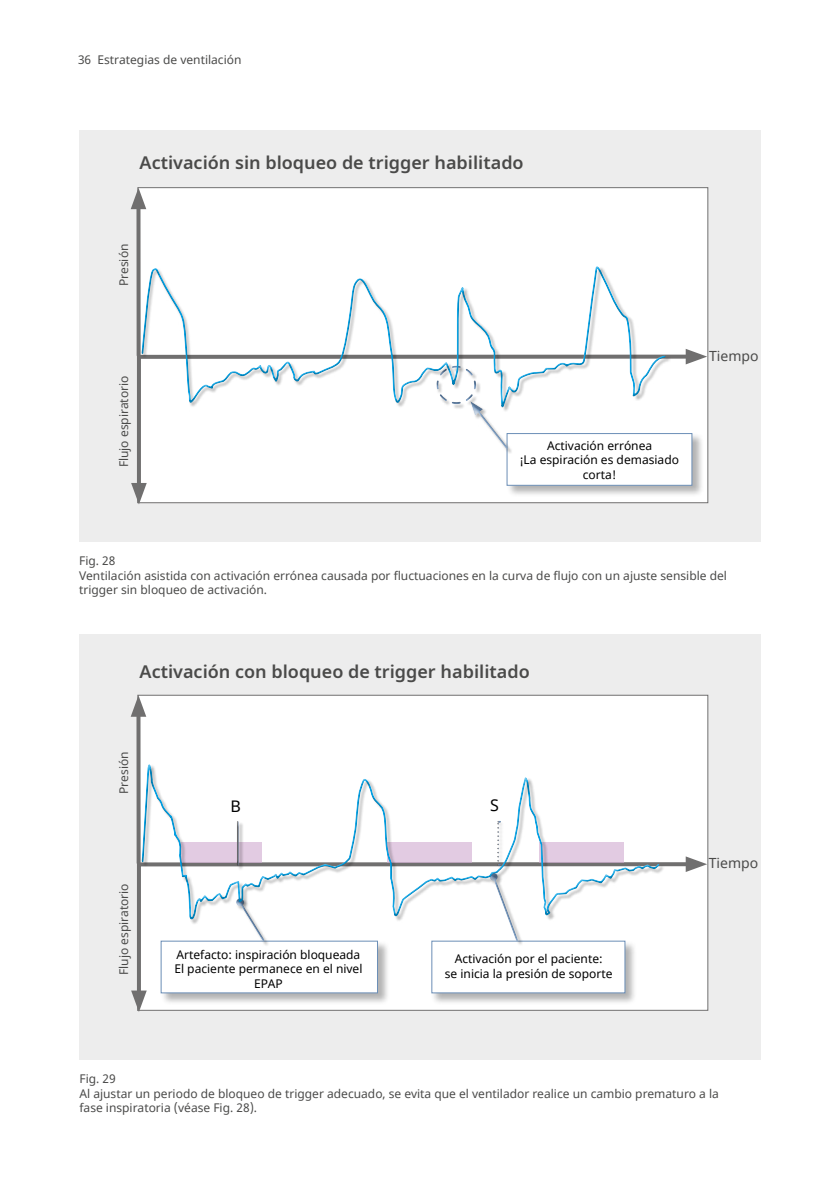
<style>
.page{position:relative;width:840px;height:1191px;background:#fff}
.page>*{position:absolute;margin:0;border:0;box-sizing:border-box;transform-origin:0 0}
.t1{font:600 18px "Noto Sans";color:#4a4a49}
.t2{font:16px "Noto Sans";color:#000}
.t3{font:14px "Noto Sans";color:#4a4a49}
.t4{font:12px/14.4px "Noto Sans";color:#4a4a49}
.t5{font:12px/14.4px "Noto Sans";color:#000;text-align:center}
</style>
<div class="page">
<div style="left:79px;top:635px;width:681px;height:425px;background:#ededed"></div>
<div style="left:79px;top:130px;width:681px;height:412px;background:#ededed"></div>
<div style="left:138px;top:188px;width:569px;height:315px;background:#fff"></div>
<div style="left:138px;top:695px;width:569px;height:315px;background:#fff"></div>
<svg style="left:136px;top:209px;width:4px;height:143px"></svg>
<svg style="left:131px;top:188px;width:15px;height:21px"></svg>
<svg style="left:136px;top:717px;width:4px;height:143px"></svg>
<svg style="left:131px;top:695px;width:15px;height:22px"></svg>
<div style="left:506px;top:432px;width:197px;height:65px;background:#000;opacity:.3"></div>
<div style="left:431px;top:940px;width:206px;height:65px;background:#f9f9f9"></div>
<div style="left:160px;top:940px;width:229px;height:65px;background:#f9f9f9"></div>
<svg style="left:136px;top:352px;width:561px;height:142px"></svg>
<svg style="left:131px;top:483px;width:16px;height:21px"></svg>
<svg style="left:685px;top:349px;width:21px;height:15px"></svg>
<svg style="left:136px;top:860px;width:549px;height:142px"></svg>
<svg style="left:131px;top:990px;width:16px;height:22px"></svg>
<svg style="left:685px;top:856px;width:21px;height:16px"></svg>
<div style="left:141px;top:266px;width:529px;height:146px;background:#fff"></div>
<div style="left:138px;top:264px;width:528px;height:144px;background:#fff"></div>
<div style="left:138px;top:270px;width:528px;height:138px;background:#000;opacity:.2"></div>
<div style="left:236px;top:898px;width:33px;height:48px;background:#000;opacity:.3"></div>
<div style="left:233px;top:899px;width:32px;height:44px;background:#9eb5cf"></div>
<div style="left:233px;top:897px;width:32px;height:44px;background:#000;opacity:.2"></div>
<div style="left:142px;top:764px;width:522px;height:161px;background:#fff"></div>
<div style="left:138px;top:763px;width:522px;height:158px;background:#000;opacity:.2"></div>
<p class="t4" style="left:78px;top:53px;width:165px">36 Estrategias de ventilación</p>
<h1 class="t1" style="left:139px;top:149px;width:385px">Activación sin bloqueo de trigger habilitado</h1>
<p class="t4" style="left:117px;top:286px;width:44px;rotate:-90deg">Presión</p>
<p class="t4" style="left:117px;top:467px;width:93px;rotate:-90deg">Flujo espiratorio</p>
<p class="t5" style="left:520px;top:439px;width:160px">Activación errónea<br>¡La espiración es demasiado corta!</p>
<p class="t3" style="left:708px;top:346px;width:51px">Tiempo</p>
<p class="t4" style="left:79px;top:554px;width:649px">Fig. 28<br>Ventilación asistida con activación errónea causada por fluctuaciones en la curva de flujo con un ajuste sensible del trigger sin bloqueo de activación.</p>
<h1 class="t1" style="left:139px;top:658px;width:391px">Activación con bloqueo de trigger habilitado</h1>
<p class="t4" style="left:117px;top:794px;width:44px;rotate:-90deg">Presión</p>
<h2 class="t2" style="left:230px;top:795px;width:12px">B</h2>
<h2 class="t2" style="left:490px;top:794px;width:10px">S</h2>
<p class="t4" style="left:117px;top:975px;width:93px;rotate:-90deg">Flujo espiratorio</p>
<p class="t5" style="left:174px;top:947px;width:189px">Artefacto: inspiración bloqueada<br>El paciente permanece en el nivel<br>EPAP</p>
<p class="t5" style="left:444px;top:952px;width:169px">Activación por el paciente:<br>se inicia la presión de soporte</p>
<p class="t3" style="left:708px;top:853px;width:51px">Tiempo</p>
<p class="t4" style="left:79px;top:1072px;width:640px">Fig. 29<br>Al ajustar un periodo de bloqueo de trigger adecuado, se evita que el ventilador realice un cambio prematuro a la fase inspiratoria (véase Fig. 28).</p>
</div>
